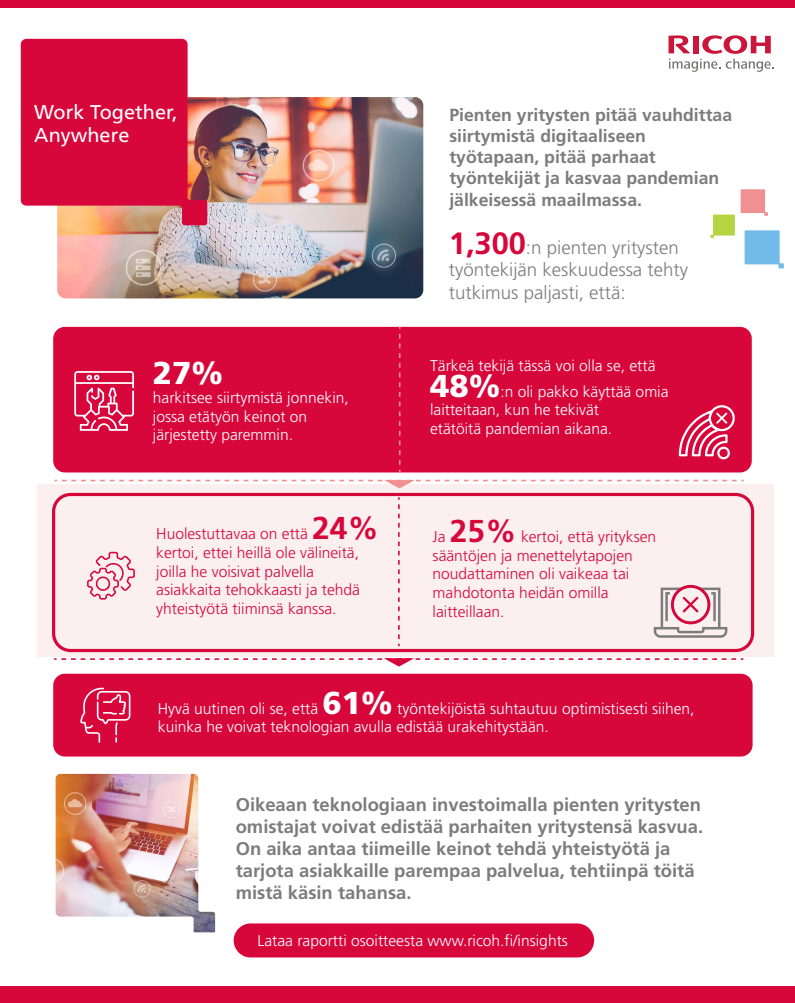
<style>
.page{position:relative;width:795px;height:1003px;background:#fff}
.page>*{position:absolute;margin:0;border:0;box-sizing:border-box;transform-origin:0 0}
.t1{font:900 31.6px "Frutiger";color:#fff}
.t2{font:19.92px/23.9px "Frutiger";color:#fff}
.t3{font:300 18.72px/22.2px "Frutiger";color:#7d7c7c}
.t4{font:700 18.4px/22.1px "Frutiger";color:#7d7c7c}
.t5{font:700 17.6px/21.1px "Frutiger";color:#7d7c7c}
.t6{font:300 15.6px/18.7px "Frutiger";color:#fff}
.t7{font:300 15.6px/18.7px "Frutiger";color:#d7063b}
.s1{font-weight:700;font-size:30.8px;color:#d7063b}
.s2{font-weight:900;font-size:31.6px}
.s3{font-weight:700;font-size:31.6px}
</style>
<div class="page">
<div style="left:38px;top:484px;width:736px;height:172px;background:#fbeff0"></div>
<img style="left:57px;top:97px;width:366px;height:201px">
<div style="left:53px;top:327px;width:699px;height:145px;background:#d7063b;border-radius:12px"></div>
<svg style="left:21px;top:39px;width:186px;height:186px;background:#d8244c"></svg>
<svg style="left:74px;top:371px;width:60px;height:60px"></svg>
<div style="left:52px;top:493px;width:702px;height:159px;border:3px solid #d7063b;border-radius:17px"></div>
<div style="left:0;top:0;width:795px;height:8px;background:#d7063b"></div>
<svg style="left:679px;top:405px;width:56px;height:54px"></svg>
<svg style="left:710px;top:189px;width:74px;height:79px"></svg>
<svg style="left:55px;top:480px;width:689px;height:8px"></svg>
<div style="left:53px;top:674px;width:699px;height:82px;background:#d7063b;border-radius:12px"></div>
<img style="left:56px;top:774px;width:159px;height:158px">
<div style="left:234px;top:923px;width:360px;height:34px;background:#d7063b;border-radius:17px"></div>
<svg style="left:87px;top:552px;width:48px;height:47px"></svg>
<div style="left:0;top:986px;width:795px;height:17px;background:#d7063b"></div>
<svg style="left:654px;top:585px;width:73px;height:53px"></svg>
<svg style="left:80px;top:688px;width:50px;height:55px"></svg>
<svg style="left:668px;top:35px;width:106px;height:37px"></svg>
<svg style="left:399px;top:326px;width:1px;height:146px"></svg>
<svg style="left:398px;top:497px;width:2px;height:149px"></svg>
<svg style="left:54px;top:658px;width:689px;height:8px"></svg>
<p class="t2" style="left:34px;top:100px;width:145px">Work Together,<br>Anywhere</p>
<p class="t5" style="left:449px;top:104px;width:284px">Pienten yritysten pitää vauhdittaa siirtymistä digitaaliseen työtapaan, pitää parhaat työntekijät ja kasvaa pandemian jälkeisessä maailmassa.</p>
<p class="t3" style="left:449px;top:237px;width:241px"><span class="s1">1,300</span>:n pienten yritysten työntekijän keskuudessa tehty tutkimus paljasti, että:</p>
<h1 class="t1" style="left:153px;top:354px;width:72px">27%</h1>
<p class="t6" style="left:153px;top:388px;width:197px">harkitsee siirtymistä jonnekin, jossa etätyön keinot on järjestetty paremmin.</p>
<p class="t6" style="left:430px;top:352px;width:240px;line-height:26px">Tärkeä tekijä tässä voi olla se, että<br><span class="s2">48%</span>:n oli pakko käyttää omia</p>
<p class="t6" style="left:430px;top:401px;width:184px">laitteitaan, kun he tekivät etätöitä pandemian aikana.</p>
<p class="t7" style="left:156px;top:524px;width:224px">Huolestuttavaa on että <span class="s3">24% </span>kertoi, ettei heillä ole välineitä, joilla he voisivat palvella asiakkaita tehokkaasti ja tehdä yhteistyötä tiiminsä kanssa.</p>
<p class="t7" style="left:433px;top:527px;width:225px">Ja <span class="s3">25%</span> kertoi, että yrityksen sääntöjen ja menettelytapojen noudattaminen oli vaikeaa tai mahdotonta heidän omilla laitteillaan.</p>
<p class="t6" style="left:158px;top:699px;width:538px">Hyvä uutinen oli se, että <span class="s2">61%</span> työntekijöistä suhtautuu optimistisesti siihen, kuinka he voivat teknologian avulla edistää urakehitystään.</p>
<p class="t4" style="left:236px;top:793px;width:469px">Oikeaan teknologiaan investoimalla pienten yritysten omistajat voivat edistää parhaiten yritystensä kasvua.<br>On aika antaa tiimeille keinot tehdä yhteistyötä ja tarjota asiakkaille parempaa palvelua, tehtiinpä töitä mistä käsin tahansa.</p>
<p class="t6" style="left:258px;top:931px;width:312px">Lataa raportti osoitteesta www.ricoh.fi/insights</p>
</div>
